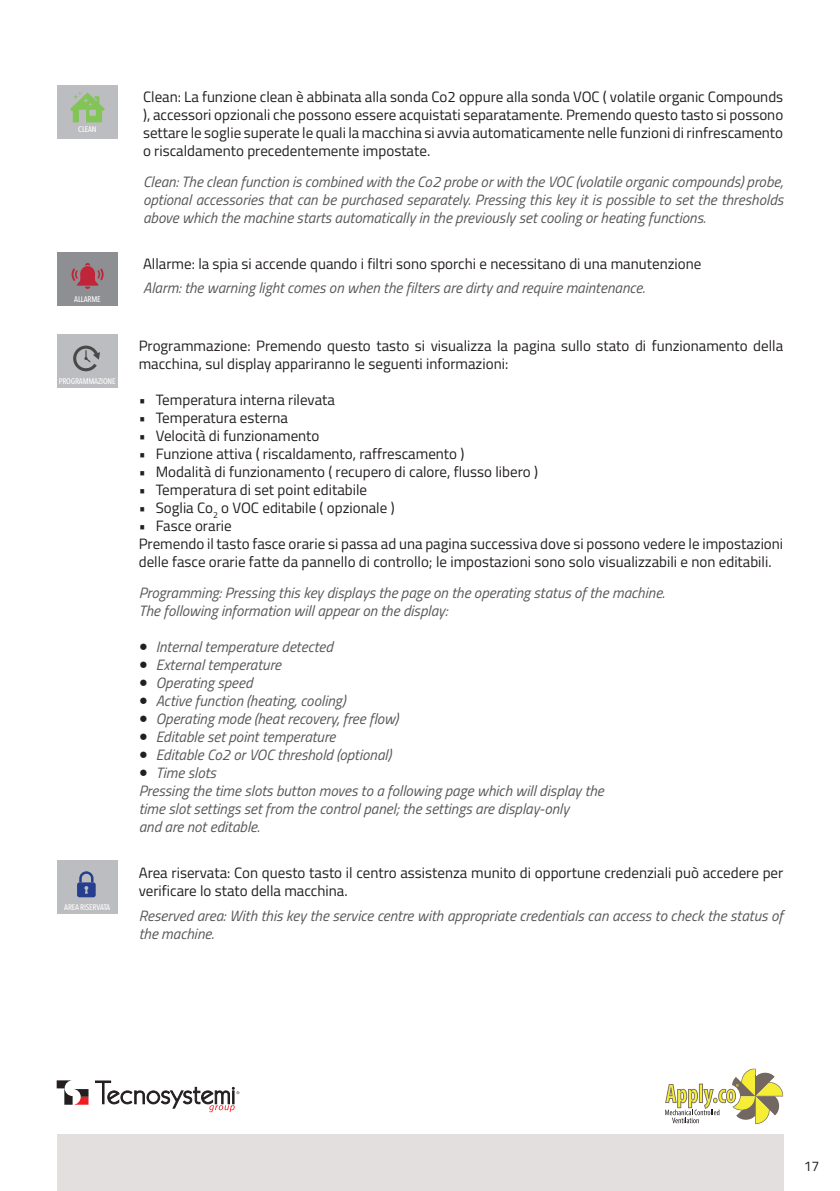
<style>
.page{position:relative;width:840px;height:1191px;background:#fff}
.page>*{position:absolute;margin:0;border:0;box-sizing:border-box;transform-origin:0 0}
.t1{font:15px/18px "Titillium Web";color:#231f20}
.t2{font:italic 15px/18px "Titillium Web";color:#57585a}
.t3{font:14px "Titillium Web";color:#231f20}
.t4{font:500 8.2px "Avenir Next Condensed";letter-spacing:-.02em;color:#fff}
.s1{font-family:"Minion Pro";font-style:normal;font-size:24px;color:#231f20}
</style>
<div class="page">
<svg style="left:57px;top:1080px;width:31px;height:24px"></svg>
<svg style="left:95px;top:1080px;width:144px;height:32px"></svg>
<svg style="left:665px;top:1068px;width:117px;height:56px"></svg>
<div style="left:57px;top:1134px;width:725px;height:57px;background:#e3dfde"></div>
<div style="left:57px;top:334px;width:61px;height:54px;background:#bcbdc0"></div>
<svg style="left:73px;top:345px;width:27px;height:26px"></svg>
<div style="left:57px;top:252px;width:61px;height:53px;background:#8d8f92"></div>
<svg style="left:72px;top:263px;width:32px;height:26px"></svg>
<div style="left:57px;top:860px;width:61px;height:54px;background:#bcbdc0"></div>
<svg style="left:77px;top:871px;width:19px;height:26px"></svg>
<div style="left:57px;top:85px;width:61px;height:53px;background:#bcbdc0"></div>
<svg style="left:70px;top:91px;width:35px;height:31px"></svg>
<p class="t4" style="left:78px;top:125px;width:20px">CLEAN</p>
<p class="t4" style="left:74px;top:294px;width:28px">ALLARME</p>
<p class="t4" style="left:59px;top:376px;width:58px">PROGRAMMAZIONE</p>
<p class="t4" style="left:64px;top:902px;width:47px">AREA RISERVATA</p>
<p class="t1" style="left:143px;top:87px;width:641px;text-align:justify">Clean: La funzione clean è abbinata alla sonda Co2 oppure alla sonda VOC ( volatile organic Compounds ), accessori opzionali che possono essere acquistati separatamente. Premendo questo tasto si possono settare le soglie superate le quali la macchina si avvia automaticamente nelle funzioni di rinfrescamento o riscaldamento precedentemente impostate.</p>
<p class="t2" style="left:143px;top:172px;width:641px;text-align:justify">Clean: The clean function is combined with the Co2 probe or with the VOC (volatile organic compounds) probe, optional accessories that can be purchased separately. Pressing this key it is possible to set the thresholds above which the machine starts automatically in the previously set cooling or heating functions.</p>
<p class="t1" style="left:143px;top:254px;width:559px">Allarme: la spia si accende quando i filtri sono sporchi e necessitano di una manutenzione</p>
<p class="t2" style="left:143px;top:278px;width:503px">Alarm: the warning light comes on when the filters are dirty and require maintenance.</p>
<p class="t1" style="left:139px;top:336px;width:645px">Programmazione: Premendo questo tasto si visualizza la pagina sullo stato di funzionamento della macchina, sul display appariranno le seguenti informazioni:</p>
<p class="t1" style="left:139px;top:390px;width:198px">• Temperatura interna rilevata</p>
<p class="t1" style="left:139px;top:408px;width:151px">• Temperatura esterna</p>
<p class="t1" style="left:139px;top:426px;width:182px">• Velocità di funzionamento</p>
<p class="t1" style="left:139px;top:444px;width:327px">• Funzione attiva ( riscaldamento, raffrescamento )</p>
<p class="t1" style="left:139px;top:462px;width:400px">• Modalità di funzionamento ( recupero di calore, flusso libero )</p>
<p class="t1" style="left:139px;top:480px;width:230px">• Temperatura di set point editabile</p>
<p class="t1" style="left:139px;top:498px;width:257px">• Soglia Co<sub>2</sub> o VOC editabile ( opzionale )</p>
<p class="t1" style="left:139px;top:516px;width:645px">• Fasce orarie<br>Premendo il tasto fasce orarie si passa ad una pagina successiva dove si possono vedere le impostazioni delle fasce orarie fatte da pannello di controllo; le impostazioni sono solo visualizzabili e non editabili.</p>
<p class="t2" style="left:139px;top:583px;width:527px">Programming: Pressing this key displays the page on the operating status of the machine.<br>The following information will appear on the display:</p>
<p class="t2" style="left:139px;top:637px;width:196px"><span class="s1">•</span> Internal temperature detected</p>
<p class="t2" style="left:139px;top:655px;width:144px"><span class="s1">•</span> External temperature</p>
<p class="t2" style="left:139px;top:673px;width:115px"><span class="s1">•</span> Operating speed</p>
<p class="t2" style="left:139px;top:691px;width:208px"><span class="s1">•</span> Active function (heating, cooling)</p>
<p class="t2" style="left:139px;top:709px;width:261px"><span class="s1">•</span> Operating mode (heat recovery, free flow)</p>
<p class="t2" style="left:139px;top:727px;width:198px"><span class="s1">•</span> Editable set point temperature</p>
<p class="t2" style="left:139px;top:745px;width:254px"><span class="s1">•</span> Editable Co2 or VOC threshold (optional)</p>
<p class="t2" style="left:139px;top:763px;width:466px"><span class="s1">•</span> Time slots<br>Pressing the time slots button moves to a following page which will display the time slot settings set from the control panel; the settings are display-only<br>and are not editable.</p>
<p class="t1" style="left:139px;top:862px;width:645px">Area riservata: Con questo tasto il centro assistenza munito di opportune credenziali può accedere per verificare lo stato della macchina.</p>
<p class="t2" style="left:139px;top:906px;width:645px">Reserved area: With this key the service centre with appropriate credentials can access to check the status of the machine.</p>
<p class="t3" style="left:803px;top:1156px;width:17px">17</p>
</div>
